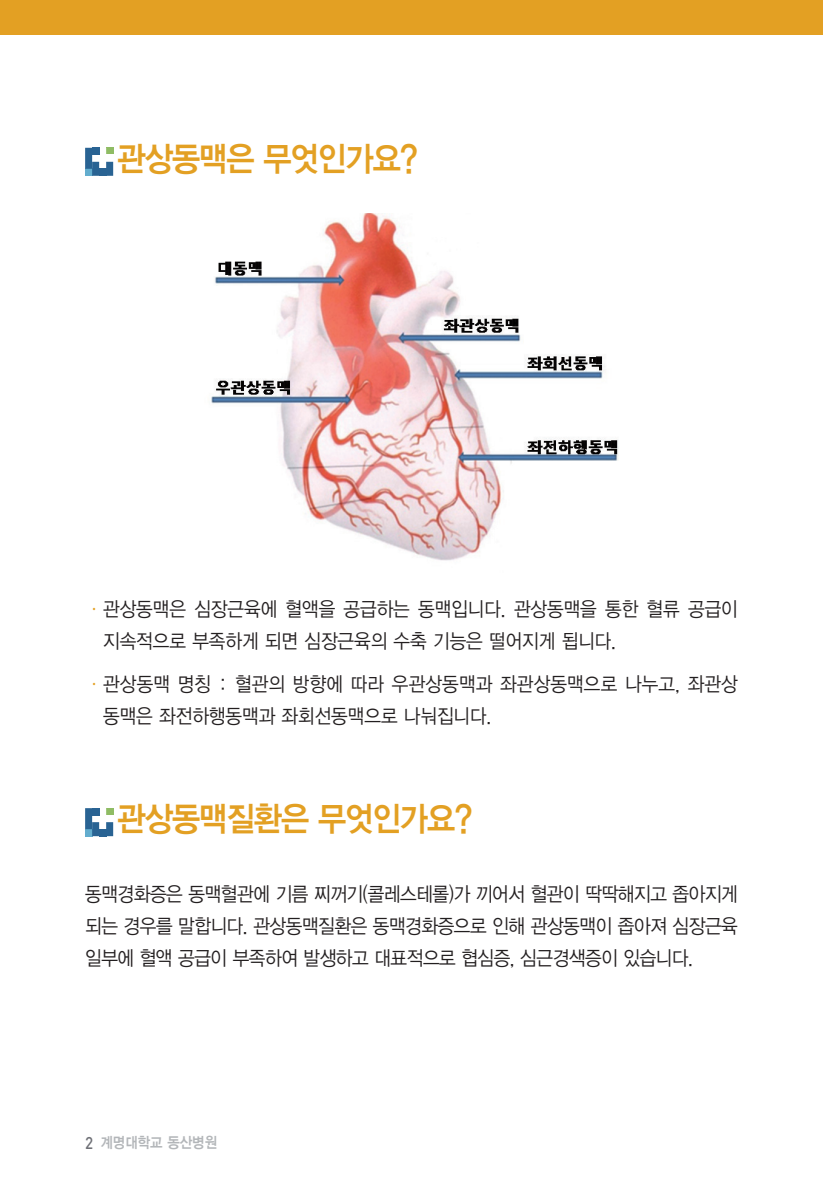
<style>
.page{position:relative;width:823px;height:1191px;background:#fff}
.page>*{position:absolute;margin:0;border:0;box-sizing:border-box;transform-origin:0 0}
.t1{font:34px "YDIYGO340";letter-spacing:-.03em;color:#e3a023;scale:.9 1}
.t2{font:20px/32px "YDIYGO320";color:#231f20;scale:.9 1}
.t3{font:15px "YDIYGO340";color:#b3b6b9;scale:.9 1}
.s1{font-family:"YDIY Sin";color:#e3a023}
.s2{font-family:"DIN";font-weight:500;font-size:16.8px;color:#6e7076}
</style>
<div class="page">
<svg style="left:85px;top:148px;width:28px;height:28px"></svg>
<div style="left:99px;top:169px;width:7px;height:7px;background:#296393"></div>
<svg style="left:85px;top:808px;width:28px;height:28px"></svg>
<div style="left:99px;top:829px;width:7px;height:7px;background:#296393"></div>
<div style="left:0;top:0;width:822px;height:34px;background:#e3a023"></div>
<img style="left:211px;top:214px;width:407px;height:347px">
<p class="t1" style="left:117px;top:139px;width:335px">관상동맥은 무엇인가요?</p>
<p class="t2" style="left:103px;top:593px;width:706px;text-indent:-18px"><span class="s1">·</span>관상동맥은 심장근육에 혈액을 공급하는 동맥입니다. 관상동맥을 통한 혈류 공급이 지속적으로 부족하게 되면 심장근육의 수축 기능은 떨어지게 됩니다.</p>
<p class="t2" style="left:103px;top:668px;width:706px;text-indent:-18px"><span class="s1">·</span>관상동맥 명칭 : 혈관의 방향에 따라 우관상동맥과 좌관상동맥으로 나누고, 좌관상 동맥은 좌전하행동맥과 좌회선동맥으로 나눠집니다.</p>
<p class="t1" style="left:117px;top:799px;width:396px">관상동맥질환은 무엇인가요?</p>
<p class="t2" style="left:85px;top:878px;width:726px;text-align:justify">동맥경화증은 동맥혈관에 기름 찌꺼기(콜레스테롤)가 끼어서 혈관이 딱딱해지고 좁아지게 되는 경우를 말합니다. 관상동맥질환은 동맥경화증으로 인해 관상동맥이 좁아져 심장근육 일부에 혈액 공급이 부족하여 발생하고 대표적으로 협심증, 심근경색증이 있습니다.</p>
<p class="t3" style="left:85px;top:1134px;width:148px"><span class="s2">2</span> 계명대학교 동산병원</p>
</div>
